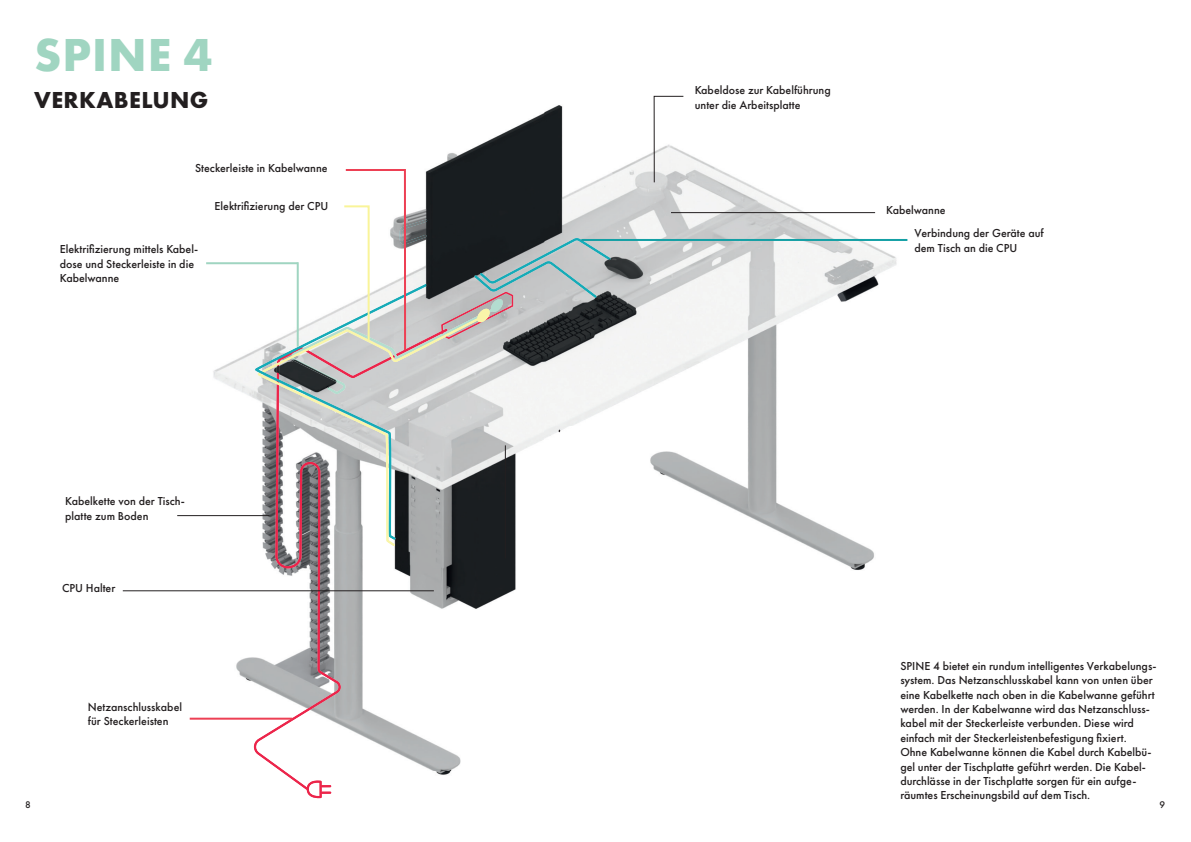
<style>
.page{position:relative;width:1191px;height:842px;background:#fff}
.page>*{position:absolute;margin:0;border:0;box-sizing:border-box;transform-origin:0 0}
.t1{font:700 48px "Futura PT";letter-spacing:.02em;color:#a0d5c1}
.t2{font:700 24px "Futura PT";letter-spacing:.02em;color:#231f20}
.t3{font:500 12px/14.4px "Futura PT";color:#231f20}
.t4{font:500 10px "Futura PT";color:#231f20}
</style>
<div class="page">
<img style="left:188px;top:105px;width:709px;height:694px">
<img style="left:254px;top:329px;width:193px;height:461px">
<svg style="left:307px;top:780px;width:24px;height:18px"></svg>
<img style="left:258px;top:394px;width:219px;height:152px">
<img style="left:255px;top:284px;width:172px;height:256px">
<hr style="left:190px;top:718px;width:102px;height:2px;background:#ed4054">
<hr style="left:177px;top:515px;width:92px;height:1px;background:#231f20">
<hr style="left:206px;top:262px;width:92px;height:2px;background:#a0d5c1">
<hr style="left:123px;top:590px;width:311px;height:1px;background:#231f20">
<hr style="left:581px;top:239px;width:326px;height:2px;background:#14a0a5">
<hr style="left:671px;top:212px;width:204px;height:1px;background:#231f20">
<svg style="left:653px;top:95px;width:31px;height:88px"></svg>
<svg style="left:280px;top:168px;width:331px;height:226px"></svg>
<hr style="left:505px;top:445px;width:1px;height:113px;background:#231f20">
<hr style="left:297px;top:262px;width:2px;height:85px;background:#a0d5c1">
<h1 class="t1" style="left:34px;top:24px;width:180px">SPINE 4</h1>
<h2 class="t2" style="left:34px;top:85px;width:176px">VERKABELUNG</h2>
<p class="t3" style="left:195px;top:161px;width:134px">Steckerleiste in Kabelwanne</p>
<p class="t3" style="left:60px;top:242px;width:140px">Elektrifizierung mittels Kabel&shy;dose und Steckerleiste in die<br>Kabelwanne</p>
<p class="t3" style="left:214px;top:199px;width:115px">Elektrifizierung der CPU</p>
<p class="t3" style="left:65px;top:494px;width:121px">Kabelkette von der Tisch&shy;platte zum Boden</p>
<p class="t3" style="left:62px;top:581px;width:55px">CPU Halter</p>
<p class="t3" style="left:694px;top:83px;width:137px">Kabeldose zur Kabelführung unter die Arbeitsplatte</p>
<p class="t3" style="left:886px;top:203px;width:61px">Kabelwanne</p>
<p class="t3" style="left:914px;top:226px;width:131px">Verbindung der Geräte auf dem Tisch an die CPU</p>
<p class="t3" style="left:900px;top:658px;width:257px">SPINE 4 bietet ein rundum intelligentes Verkabelungs&shy;system. Das Netzanschlusskabel kann von unten über eine Kabelkette nach oben in die Kabelwanne geführt werden. In der Kabelwanne wird das Netzanschluss&shy;kabel mit der Steckerleiste verbunden. Diese wird einfach mit der Steckerleistenbefestigung fixiert.<br>Ohne Kabelwanne können die Kabel durch Kabelbü&shy;gel unter der Tischplatte geführt werden. Die Kabel&shy;durchlässe in der Tischplatte sorgen für ein aufge&shy;räumtes Erscheinungsbild auf dem Tisch.</p>
<p class="t3" style="left:88px;top:699px;width:96px">Netzanschlusskabel für Steckerleisten</p>
<p class="t4" style="left:25px;top:798px;width:7px">8</p>
<p class="t4" style="left:1159px;top:798px;width:7px">9</p>
</div>
